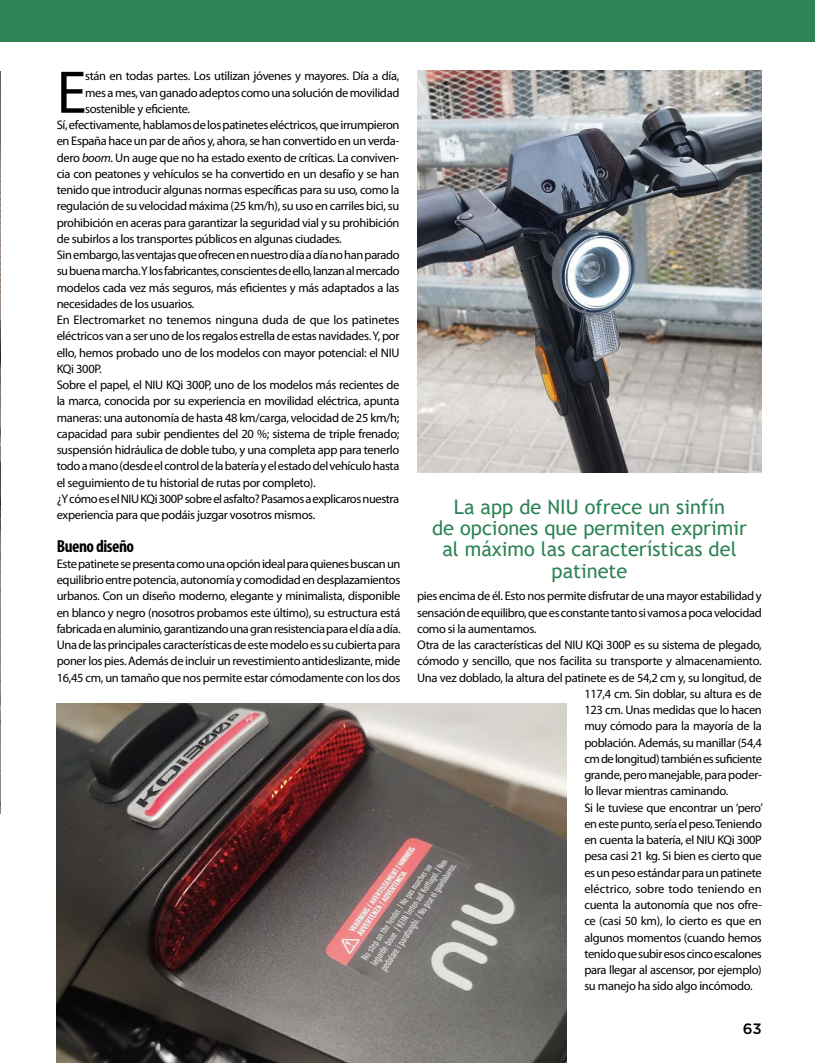
<style>
.page{position:relative;width:815px;height:1063px;background:#fff}
.page>*{position:absolute;margin:0;border:0;box-sizing:border-box;transform-origin:0 0}
.t1{font:60.75px "Myriad Pro";color:#000}
.t2{font:20px/21.2px "Trebuchet MS";color:#2c8354;text-align:center}
.t3{font:700 condensed 17.5px "Myriad Pro";letter-spacing:-.025em;color:#000}
.t4{font:500 15px "Gotham";color:#000}
.t5{font:12.5px/16.2px "Myriad Pro";letter-spacing:-.025em;color:#000;text-align:justify}
.t6{font:12.5px "Myriad Pro";color:#000}
.s1{font-style:italic}
</style>
<div class="page">
<div style="left:0;top:0;width:815px;height:41px;background:#2c8354"></div>
<img style="left:0;top:71px;width:1px;height:742px">
<img style="left:57px;top:704px;width:510px;height:359px">
<img style="left:417px;top:71px;width:345px;height:401px">
<h1 class="t1" style="left:57px;top:55px;width:31px">E</h1>
<p class="t5" style="left:85px;top:68px;width:316px">stán en todas partes. Los utilizan jóvenes y mayores. Día a día,</p>
<p class="t5" style="left:85px;top:84px;width:316px">mes a mes, van ganado adeptos como una solución de movilidad</p>
<p class="t5" style="left:85px;top:100px;width:107px">sostenible y eficiente.</p>
<p class="t5" style="left:57px;top:116px;width:344px">Sí, efectivamente, hablamos de los patinetes eléctricos, que irrumpieron</p>
<p class="t5" style="left:57px;top:133px;width:344px">en España hace un par de años y, ahora, se han convertido en un verda-</p>
<p class="t5" style="left:57px;top:149px;width:344px">dero <span class="s1">boom</span>. Un auge que no ha estado exento de críticas. La conviven-</p>
<p class="t5" style="left:57px;top:165px;width:344px">cia con peatones y vehículos se ha convertido en un desafío y se han</p>
<p class="t5" style="left:57px;top:181px;width:344px">tenido que introducir algunas normas específicas para su uso, como la</p>
<p class="t5" style="left:57px;top:198px;width:344px">regulación de su velocidad máxima (25 km/h), su uso en carriles bici, su</p>
<p class="t5" style="left:57px;top:214px;width:344px">prohibición en aceras para garantizar la seguridad vial y su prohibición</p>
<p class="t5" style="left:57px;top:230px;width:287px">de subirlos a los transportes públicos en algunas ciudades.</p>
<p class="t5" style="left:57px;top:246px;width:345px">Sin embargo, las ventajas que ofrecen en nuestro día a día no han parado</p>
<p class="t5" style="left:57px;top:263px;width:344px">su buena marcha. Y los fabricantes, conscientes de ello, lanzan al mercado</p>
<p class="t5" style="left:57px;top:279px;width:344px">modelos cada vez más seguros, más eficientes y más adaptados a las</p>
<p class="t5" style="left:57px;top:295px;width:139px">necesidades de los usuarios.</p>
<p class="t5" style="left:57px;top:311px;width:344px">En Electromarket no tenemos ninguna duda de que los patinetes</p>
<p class="t5" style="left:57px;top:328px;width:344px">eléctricos van a ser uno de los regalos estrella de estas navidades. Y, por</p>
<p class="t5" style="left:57px;top:344px;width:344px">ello, hemos probado uno de los modelos con mayor potencial: el NIU</p>
<p class="t5" style="left:57px;top:360px;width:46px">KQi 300P.</p>
<p class="t5" style="left:57px;top:376px;width:344px">Sobre el papel, el NIU KQi 300P, uno de los modelos más recientes de</p>
<p class="t5" style="left:57px;top:393px;width:344px">la marca, conocida por su experiencia en movilidad eléctrica, apunta</p>
<p class="t5" style="left:57px;top:409px;width:344px">maneras: una autonomía de hasta 48 km/carga, velocidad de 25 km/h;</p>
<p class="t5" style="left:57px;top:425px;width:344px">capacidad para subir pendientes del 20 %; sistema de triple frenado;</p>
<p class="t5" style="left:57px;top:441px;width:344px">suspensión hidráulica de doble tubo, y una completa app para tenerlo</p>
<p class="t5" style="left:57px;top:458px;width:344px">todo a mano (desde el control de la batería y el estado del vehículo hasta</p>
<p class="t5" style="left:57px;top:474px;width:261px">el seguimiento de tu historial de rutas por completo).</p>
<p class="t5" style="left:57px;top:490px;width:344px">¿Y cómo es el NIU KQi 300P sobre el asfalto? Pasamos a explicaros nuestra</p>
<p class="t5" style="left:57px;top:506px;width:260px">experiencia para que podáis juzgar vosotros mismos.</p>
<h3 class="t3" style="left:57px;top:535px;width:79px">Bueno diseño</h3>
<p class="t5" style="left:57px;top:555px;width:345px">Este patinete se presenta como una opción ideal para quienes buscan un equilibrio entre potencia, autonomía y comodidad en desplazamientos urbanos. Con un diseño moderno, elegante y minimalista, disponible en blanco y negro (nosotros probamos este último), su estructura está fabricada en aluminio, garantizando una gran resistencia para el día a día.<br>Una de las principales características de este modelo es su cubierta para poner los pies. Además de incluir un revestimiento antideslizante, mide 16,45 cm, un tamaño que nos permite estar cómodamente con los dos</p>
<h2 class="t2" style="left:432px;top:496px;width:316px">La app de NIU ofrece un sinfín<br>de opciones que permiten exprimir al máximo las características del patinete</h2>
<p class="t5" style="left:417px;top:588px;width:346px">pies encima de él. Esto nos permite disfrutar de una mayor estabilidad y</p>
<p class="t5" style="left:417px;top:604px;width:346px">sensación de equilibro, que es constante tanto si vamos a poca velocidad</p>
<p class="t5" style="left:417px;top:620px;width:121px">como si la aumentamos.</p>
<p class="t5" style="left:417px;top:636px;width:346px">Otra de las características del NIU KQi 300P es su sistema de plegado,</p>
<p class="t5" style="left:417px;top:653px;width:346px">cómodo y sencillo, que nos facilita su transporte y almacenamiento.</p>
<p class="t5" style="left:417px;top:669px;width:346px">Una vez doblado, la altura del patinete es de 54,2 cm y, su longitud, de</p>
<p class="t5" style="left:584px;top:685px;width:179px">117,4 cm. Sin doblar, su altura es de</p>
<p class="t5" style="left:584px;top:701px;width:179px">123 cm. Unas medidas que lo hacen</p>
<p class="t5" style="left:584px;top:718px;width:179px">muy cómodo para la mayoría de la</p>
<p class="t5" style="left:584px;top:734px;width:179px">población. Además, su manillar (54,4</p>
<p class="t5" style="left:584px;top:750px;width:179px">cm de longitud) también es suficiente</p>
<p class="t5" style="left:584px;top:766px;width:179px">grande, pero manejable, para poder-</p>
<p class="t5" style="left:584px;top:783px;width:145px">lo llevar mientras caminando.</p>
<p class="t5" style="left:584px;top:799px;width:180px">Si le tuviese que encontrar un ‘pero’</p>
<p class="t5" style="left:584px;top:815px;width:179px">en este punto, sería el peso. Teniendo</p>
<p class="t5" style="left:584px;top:831px;width:179px">en cuenta la batería, el NIU KQi 300P</p>
<p class="t5" style="left:584px;top:848px;width:179px">pesa casi 21 kg. Si bien es cierto que</p>
<p class="t5" style="left:584px;top:864px;width:179px">es un peso estándar para un patinete</p>
<p class="t6" style="left:584px;top:881px;width:179px">eléctrico, sobre todo teniendo en</p>
<p class="t5" style="left:584px;top:896px;width:179px">cuenta la autonomía que nos ofre-</p>
<p class="t5" style="left:584px;top:913px;width:179px">ce (casi 50 km), lo cierto es que en</p>
<p class="t5" style="left:584px;top:929px;width:179px">algunos momentos (cuando hemos</p>
<p class="t5" style="left:584px;top:945px;width:179px">tenido que subir esos cinco escalones</p>
<p class="t5" style="left:584px;top:961px;width:179px">para llegar al ascensor, por ejemplo)</p>
<p class="t5" style="left:584px;top:978px;width:170px">su manejo ha sido algo incómodo.</p>
<p class="t4" style="left:743px;top:1018px;width:20px">63</p>
</div>
